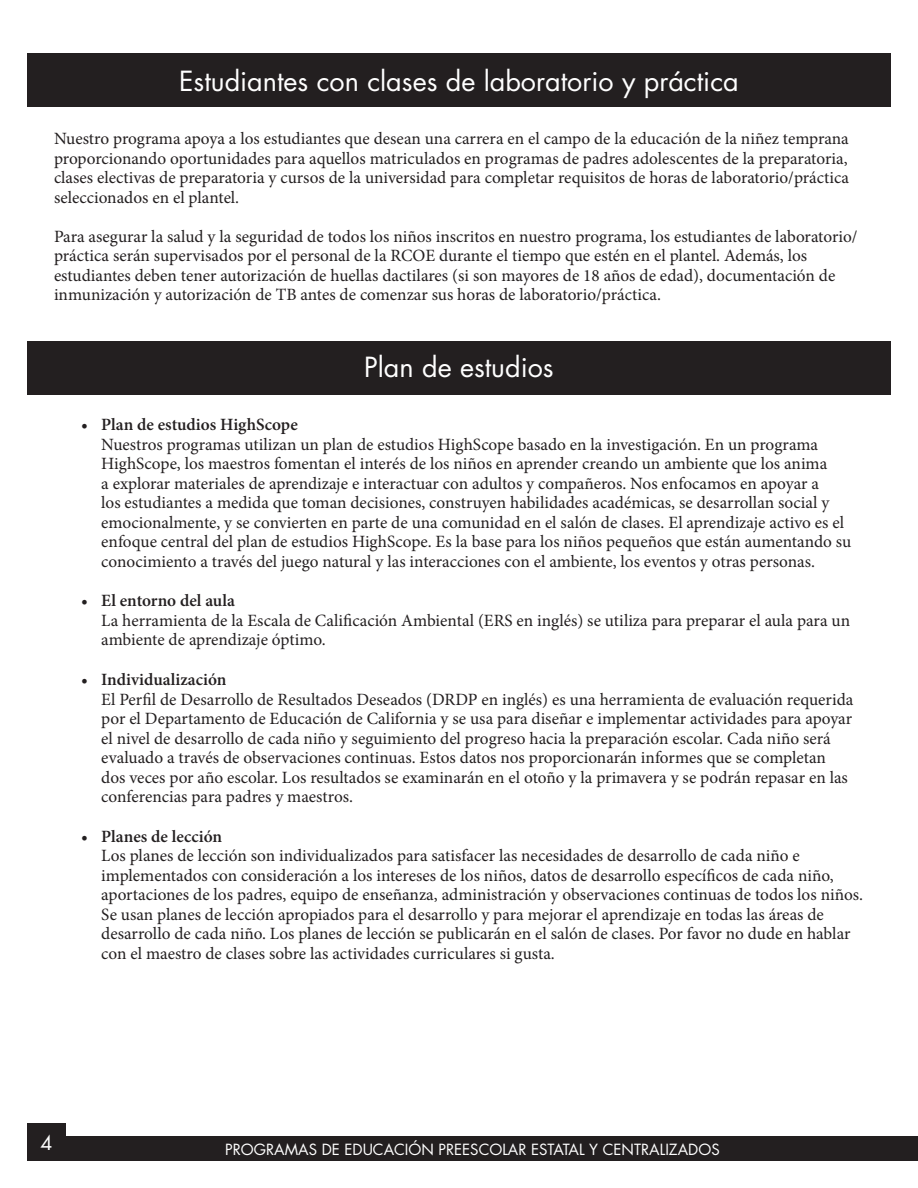
<style>
.page{position:relative;width:918px;height:1188px;background:#fff}
.page>*{position:absolute;margin:0;border:0;box-sizing:border-box;transform-origin:0 0}
.t1{font:27px "Futura Std";color:#fff}
.t2{font:19.5px "Futura Std";color:#fff}
.t3{font:17.25px/19.5px "Minion Pro";color:#231f20}
.t4{font:15px "Futura Std";color:#fff}
.s1{font-weight:600}
</style>
<div class="page">
<div style="left:27px;top:1123px;width:39px;height:38px;background:#231f20"></div>
<div style="left:63px;top:1136px;width:855px;height:25px;background:#231f20"></div>
<div style="left:27px;top:342px;width:864px;height:53px;background:#231f20"></div>
<div style="left:27px;top:54px;width:864px;height:53px;background:#231f20"></div>
<h2 class="t1" style="left:179px;top:63px;width:561px">Estudiantes con clases de laboratorio y práctica</h2>
<p class="t3" style="left:54px;top:129px;width:797px;text-align:justify">Nuestro programa apoya a los estudiantes que desean una carrera en el campo de la educación de la niñez temprana proporcionando oportunidades para aquellos matriculados en programas de padres adolescentes de la preparatoria, clases electivas de preparatoria y cursos de la universidad para completar requisitos de horas de laboratorio/práctica seleccionados en el plantel.</p>
<p class="t3" style="left:54px;top:227px;width:805px">Para asegurar la salud y la seguridad de todos los niños inscritos en nuestro programa, los estudiantes de laboratorio/ práctica serán supervisados por el personal de la RCOE durante el tiempo que estén en el plantel. Además, los estudiantes deben tener autorización de huellas dactilares (si son mayores de 18 años de edad), documentación de inmunización y autorización de TB antes de comenzar sus horas de laboratorio/práctica.</p>
<h2 class="t1" style="left:364px;top:350px;width:191px">Plan de estudios</h2>
<p class="t3" style="left:101px;top:415px;width:752px;text-indent:-20px"><span class="s1">• Plan de estudios HighScope<br></span>Nuestros programas utilizan un plan de estudios HighScope basado en la investigación. En un programa HighScope, los maestros fomentan el interés de los niños en aprender creando un ambiente que los anima<br>a explorar materiales de aprendizaje e interactuar con adultos y compañeros. Nos enfocamos en apoyar a<br>los estudiantes a medida que toman decisiones, construyen habilidades académicas, se desarrollan social y emocionalmente, y se convierten en parte de una comunidad en el salón de clases. El aprendizaje activo es el enfoque central del plan de estudios HighScope. Es la base para los niños pequeños que están aumentando su conocimiento a través del juego natural y las interacciones con el ambiente, los eventos y otras personas.</p>
<p class="t3" style="left:101px;top:591px;width:750px;text-indent:-20px"><span class="s1">• El entorno del aula<br></span>La herramienta de la Escala de Calificación Ambiental (ERS en inglés) se utiliza para preparar el aula para un ambiente de aprendizaje óptimo.</p>
<p class="t3" style="left:101px;top:670px;width:754px;text-indent:-20px"><span class="s1">• Individualización<br></span>El Perfil de Desarrollo de Resultados Deseados (DRDP en inglés) es una herramienta de evaluación requerida por el Departamento de Educación de California y se usa para diseñar e implementar actividades para apoyar el nivel de desarrollo de cada niño y seguimiento del progreso hacia la preparación escolar. Cada niño será evaluado a través de observaciones continuas. Estos datos nos proporcionarán informes que se completan dos veces por año escolar. Los resultados se examinarán en el otoño y la primavera y se podrán repasar en las conferencias para padres y maestros.</p>
<p class="t3" style="left:101px;top:827px;width:763px;text-indent:-20px"><span class="s1">• Planes de lección<br></span>Los planes de lección son individualizados para satisfacer las necesidades de desarrollo de cada niño e implementados con consideración a los intereses de los niños, datos de desarrollo específicos de cada niño, aportaciones de los padres, equipo de enseñanza, administración y observaciones continuas de todos los niños.<br>Se usan planes de lección apropiados para el desarrollo y para mejorar el aprendizaje en todas las áreas de desarrollo de cada niño. Los planes de lección se publicarán en el salón de clases. Por favor no dude en hablar con el maestro de clases sobre las actividades curriculares si gusta.</p>
<p class="t2" style="left:41px;top:1131px;width:14px">4</p>
<p class="t4" style="left:225px;top:1140px;width:496px">PROGRAMAS DE EDUCACIÓN PREESCOLAR ESTATAL Y CENTRALIZADOS</p>
</div>
